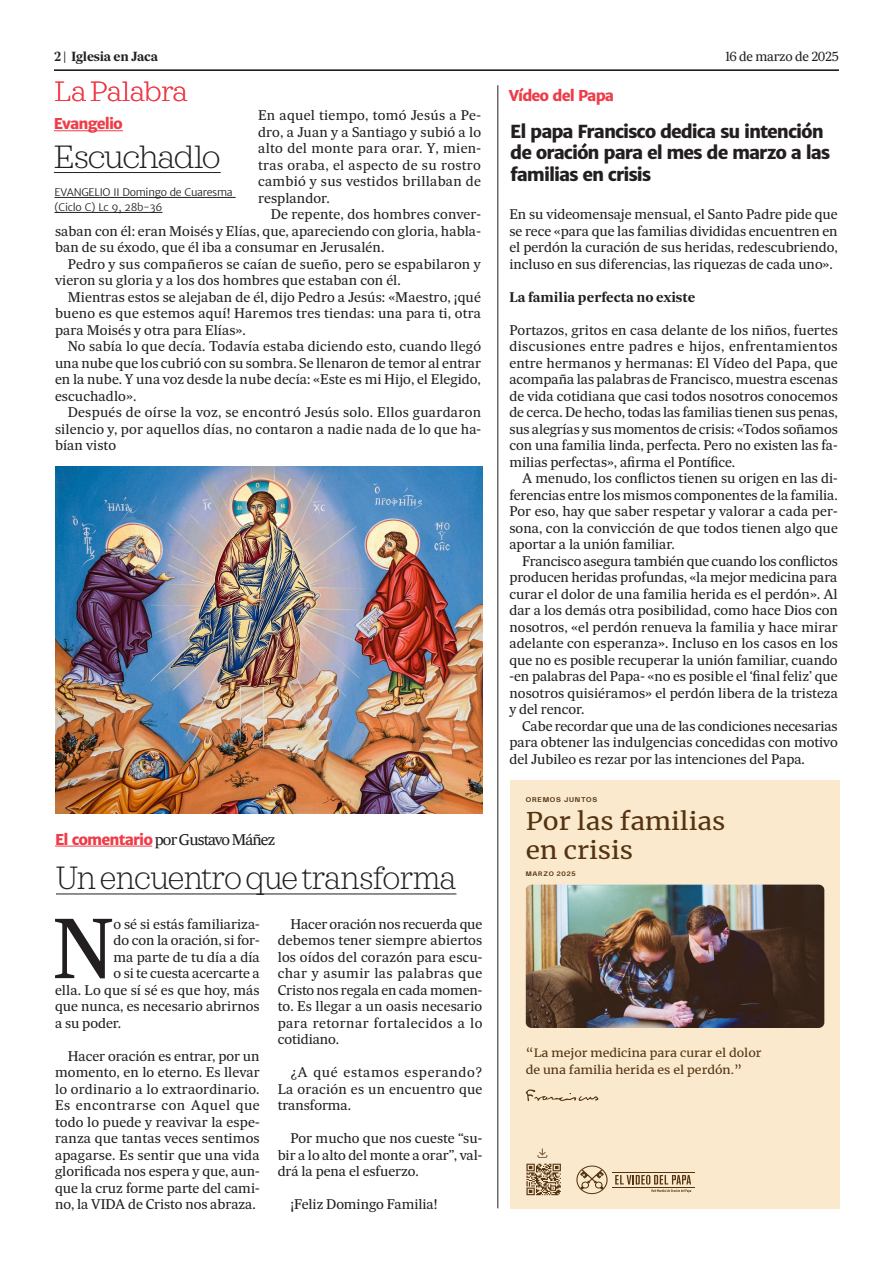
<style>
.page{position:relative;width:893px;height:1263px;background:#fff}
.page>*{position:absolute;margin:0;border:0;box-sizing:border-box;transform-origin:0 0}
.parrafo_con_letra_capitular{font:81.75px "Sueca Tx";color:#231f20}
.t1{font:200 33px "Sagona";letter-spacing:-.04em;color:#231f20;scale:.95 1}
.t2{font:200 33px "Sagona";letter-spacing:-.04em;color:#231f20}
.t3{font:200 28.5px "Sagona";letter-spacing:-.025em;color:#ee3d49}
.t4{font:24px/28.8px "Merriweather";color:#533310;scale:1.09 1}
.t5{font:800 18px/21.6px "Merriweather Sans";letter-spacing:-.06em;color:#231f20}
.t6{font:15px "Sueca Tx";letter-spacing:-.06em;color:#231f20}
.t7{font:800 15px "Merriweather Sans";letter-spacing:-.06em;color:#ee3d49}
.parrafo_comun{font:13.5px/16.5px "Sueca Tx";letter-spacing:.005em;color:#231f20;text-align:justify}
.parrafo_con_letra_capitular-2{font:13.5px "Sueca Tx";color:#231f20}
.parrafo_comun-2{font:700 13.5px "Sueca Tx";letter-spacing:-.005em;color:#231f20}
.t8{font:700 12.75px "Sueca Tx";letter-spacing:-.02em;color:#231f20}
.t9{font:12.75px "Sueca Tx";letter-spacing:-.02em;color:#231f20}
.t10{font:11.25px/16.6px "Merriweather";color:#533310;scale:1.09 1}
.t11{font:300 10.5px "Merriweather Sans";letter-spacing:-.025em;color:#231f20}
.t12{font:700 6.9px "Amina";letter-spacing:.1em;color:#533310;scale:1.09 1}
.t13{font:700 6.45px "Amina";letter-spacing:.1em;color:#533310;scale:1.09 1}
.s1{font-family:"Merriweather Sans";font-weight:800;color:#ee3d49}
.s2{font-style:inherit}
</style>
<div class="page">
<hr style="left:54px;top:70px;width:785px;height:1px;background:#231f20">
<hr style="left:54px;top:172px;width:167px;height:1px;background:#231f20">
<hr style="left:54px;top:197px;width:182px;height:1px;background:#231f20">
<hr style="left:54px;top:212px;width:108px;height:1px;background:#231f20">
<hr style="left:54px;top:131px;width:69px;height:1px;background:#ee3d49">
<hr style="left:55px;top:846px;width:97px;height:1px;background:#ee3d49">
<hr style="left:56px;top:894px;width:400px;height:1px;background:#231f20">
<img style="left:55px;top:466px;width:427px;height:347px">
<div style="left:510px;top:780px;width:330px;height:429px;background:#fbe9cd"></div>
<svg style="left:526px;top:1089px;width:72px;height:12px"></svg>
<svg style="left:526px;top:1148px;width:35px;height:48px"></svg>
<hr style="left:612px;top:1172px;width:82px;height:1px;background:#533310">
<hr style="left:612px;top:1187px;width:82px;height:1px;background:#533310">
<svg style="left:615px;top:1175px;width:76px;height:18px"></svg>
<svg style="left:576px;top:1165px;width:32px;height:29px"></svg>
<img style="left:526px;top:884px;width:298px;height:144px">
<hr style="left:498px;top:85px;width:1px;height:1123px;background:#231f20">
<p class="t8" style="left:54px;top:49px;width:105px">2 | Iglesia en Jaca</p>
<p class="t9" style="left:725px;top:49px;width:115px">16 de marzo de 2025</p>
<p class="t3" style="left:55px;top:75px;width:135px">La Palabra</p>
<p class="parrafo_comun" style="left:258px;top:107px;width:225px">En aquel tiempo, tomó Jesús a Pe&shy;dro, a Juan y a Santiago y subió a lo alto del monte para orar. Y, mien&shy;tras oraba, el aspecto de su rostro cambió y sus vestidos brillaban de resplandor.</p>
<p class="parrafo_comun" style="left:55px;top:206px;width:427px;text-indent:216px">De repente, dos hombres conver&shy;saban con él: eran Moisés y Elías, que, apareciendo con gloria, habla&shy;ban de su éxodo, que él iba a consumar en Jerusalén.</p>
<p class="parrafo_comun" style="left:55px;top:255px;width:427px;text-indent:13px">Pedro y sus compañeros se caían de sueño, pero se espabilaron y vieron su gloria y a los dos hombres que estaban con él.</p>
<p class="parrafo_comun" style="left:55px;top:288px;width:428px;text-indent:13px">Mientras estos se alejaban de él, dijo Pedro a Jesús: «Maestro, ¡qué bueno es que estemos aquí! Haremos tres tiendas: una para ti, otra para Moisés y otra para Elías».</p>
<p class="parrafo_comun" style="left:55px;top:338px;width:428px;text-indent:13px">No sabía lo que decía. Todavía estaba diciendo esto, cuando llegó una nube que los cubrió con su sombra. Se llenaron de temor al entrar en la nube. Y una voz desde la nube decía: «Este es mi Hijo, el Elegido, escuchadlo».</p>
<p class="parrafo_comun" style="left:55px;top:404px;width:428px;text-indent:13px">Después de oírse la voz, se encontró Jesús solo. Ellos guardaron silencio y, por aquellos días, no contaron a nadie nada de lo que ha&shy;bían visto</p>
<p class="t7" style="left:509px;top:86px;width:107px">Vídeo del Papa</p>
<p class="t5" style="left:510px;top:120px;width:322px">El papa Francisco dedica su intención de oración para el mes de marzo a las familias en crisis</p>
<p class="parrafo_comun" style="left:509px;top:206px;width:330px">En su videomensaje mensual, el Santo Padre pide que se rece «para que las familias divididas encuentren en el perdón la curación de sus heridas, redescubriendo, incluso en sus diferencias, las riquezas de cada uno».</p>
<p class="parrafo_comun-2" style="left:509px;top:288px;width:187px">La familia perfecta no existe</p>
<p class="parrafo_comun" style="left:509px;top:321px;width:330px">Portazos, gritos en casa delante de los niños, fuertes discusiones entre padres e hijos, enfrentamientos entre hermanos y hermanas: El Vídeo del Papa, que acompaña las palabras de Francisco, muestra escenas de vida cotidiana que casi todos nosotros conocemos de cerca. De hecho, todas las familias tienen sus penas, sus alegrías y sus momentos de crisis: «Todos soñamos con una familia linda, perfecta. Pero no existen las fa&shy;milias perfectas», afirma el Pontífice.</p>
<p class="parrafo_comun" style="left:509px;top:470px;width:330px;text-indent:13px">A menudo, los conflictos tienen su origen en las di&shy;ferencias entre los mismos componentes de la familia.<br>Por eso, hay que saber respetar y valorar a cada per&shy;sona, con la convicción de que todos tienen algo que aportar a la unión familiar.</p>
<p class="parrafo_comun" style="left:509px;top:552px;width:330px;text-indent:13px">Francisco asegura también que cuando los conflictos producen heridas profundas, «la mejor medicina para curar el dolor de una familia herida es el perdón». Al dar a los demás otra posibilidad, como hace Dios con nosotros, «el perdón renueva la familia y hace mirar adelante con esperanza». Incluso en los casos en los que no es posible recuperar la unión familiar, cuando -en palabras del Papa- «no es posible el ‘final feliz’ que nosotros quisiéramos» el perdón libera de la tristeza y del rencor.</p>
<p class="parrafo_comun" style="left:509px;top:717px;width:330px;text-indent:13px">Cabe recordar que una de las condiciones necesarias para obtener las indulgencias concedidas con motivo del Jubileo es rezar por las intenciones del Papa.</p>
<p class="t7" style="left:54px;top:114px;width:71px">Evangelio</p>
<p class="t2" style="left:54px;top:137px;width:168px">Escuchadlo</p>
<p class="t11" style="left:54px;top:186px;width:180px">EVANGELIO II Domingo de Cuaresma</p>
<p class="t11" style="left:54px;top:201px;width:109px">(Ciclo C) Lc 9, 28b-36</p>
<p class="t6" style="left:55px;top:830px;width:222px"><span class="s1">El comentario</span> por Gustavo Máñez</p>
<p class="t1" style="left:56px;top:858px;width:423px">Un encuentro que transforma</p>
<p class="parrafo_con_letra_capitular" style="left:52px;top:899px;width:63px">N</p>
<p class="parrafo_con_letra_capitular-2" style="left:114px;top:915px;width:148px"><span class="s2">o</span> sé si estás familiariza-</p>
<p class="parrafo_comun" style="left:278px;top:915px;width:206px;text-indent:13px">Hacer oración nos recuerda que debemos tener siempre abiertos los oídos del corazón para escu&shy;char y asumir las palabras que Cristo nos regala en cada momen&shy;to. Es llegar a un oasis necesario para retornar fortalecidos a lo cotidiano.</p>
<p class="parrafo_comun" style="left:278px;top:1064px;width:206px;text-indent:13px">¿A qué estamos esperando?<br>La oración es un encuentro que transforma.</p>
<p class="parrafo_comun" style="left:278px;top:1130px;width:206px;text-indent:13px">Por mucho que nos cueste “su&shy;bir a lo alto del monte a orar”, val&shy;drá la pena el esfuerzo.</p>
<p class="parrafo_comun" style="left:290px;top:1196px;width:149px">¡Feliz Domingo Familia!</p>
<p class="parrafo_con_letra_capitular-2" style="left:114px;top:932px;width:148px">do con la oración, si for-</p>
<p class="parrafo_con_letra_capitular-2" style="left:114px;top:948px;width:148px">ma parte de tu día a día</p>
<p class="parrafo_con_letra_capitular-2" style="left:114px;top:965px;width:148px">o si te cuesta acercarte a</p>
<p class="parrafo_con_letra_capitular-2" style="left:55px;top:981px;width:206px">ella. Lo que sí sé es que hoy, más</p>
<p class="parrafo_con_letra_capitular-2" style="left:55px;top:998px;width:206px">que nunca, es necesario abrirnos</p>
<p class="parrafo_con_letra_capitular-2" style="left:55px;top:1014px;width:68px">a su poder.</p>
<p class="parrafo_comun" style="left:55px;top:1047px;width:206px;text-indent:13px">Hacer oración es entrar, por un momento, en lo eterno. Es llevar lo ordinario a lo extraordinario.<br>Es encontrarse con Aquel que todo lo puede y reavivar la espe&shy;ranza que tantas veces sentimos apagarse. Es sentir que una vida glorificada nos espera y que, aun&shy;que la cruz forme parte del cami&shy;no, la VIDA de Cristo nos abraza.</p>
<p class="t12" style="left:526px;top:796px;width:67px">OREMOS JUNTOS</p>
<p class="t4" style="left:526px;top:806px;width:185px">Por las familias en crisis</p>
<p class="t13" style="left:526px;top:870px;width:47px">MARZO 2025</p>
<p class="t10" style="left:526px;top:1044px;width:218px">“La mejor medicina para curar el dolor de una familia herida es el perdón.”</p>
</div>
